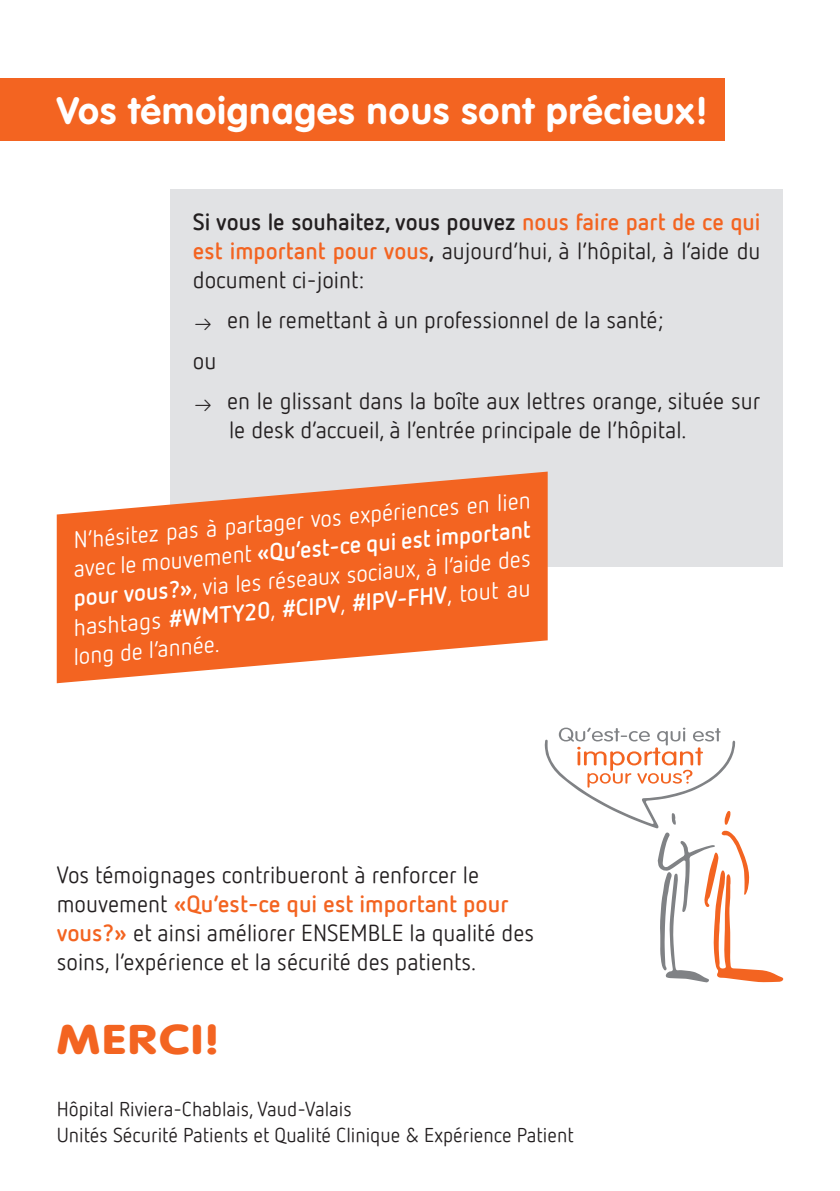
<style>
.page{position:relative;width:840px;height:1191px;background:#fff}
.page>*{position:absolute;margin:0;border:0;box-sizing:border-box;transform-origin:0 0}
.puce_vert{font:900 41px "VAG Rounded";letter-spacing:.05em;color:#f36421;scale:1.22 1}
.t1{font:700 37.6px "VAG Rounded";letter-spacing:.03em;color:#fff}
.flche_bleu{font:23.2px/29px "Netto Offc";color:#231f20}
.flche_bleu-2{font:23.2px "Netto Offc";color:#fff}
.flche_bleu-3{font:700 23.2px "Netto Offc";color:#fff}
.flche_bleu-4{font:20px "Netto Offc";color:#231f20}
.s1{font-weight:700}
.s2{font-weight:700;color:#f36421}
.s3{font-weight:400}
</style>
<div class="page">
<div style="left:0;top:78px;width:724px;height:63px;background:#f36421"></div>
<div style="left:170px;top:189px;width:612px;height:377px;background:#e1e2e4"></div>
<svg style="left:57px;top:471px;width:490px;height:212px;fill:#f36421"></svg>
<svg style="left:544px;top:727px;width:239px;height:255px"></svg>
<p class="t1" style="left:57px;top:88px;width:652px">Vos témoignages nous sont précieux!</p>
<p class="flche_bleu" style="left:193px;top:207px;width:568px;text-align:justify"><span class="s1">Si vous le souhaitez, vous pouvez</span> <span class="s2">nous faire part de ce qui est important pour vous</span><span class="s1">,</span> aujourd’hui, à l’hôpital, à l’aide du document ci-joint:</p>
<p class="flche_bleu" style="left:193px;top:305px;width:472px"><sub>A</sub> en le remettant à un professionnel de la santé;</p>
<p class="flche_bleu" style="left:193px;top:345px;width:25px">ou</p>
<p class="flche_bleu" style="left:229px;top:386px;width:532px;text-indent:-36px"><sub>A</sub> en le glissant dans la boîte aux lettres orange, située sur le desk d’accueil, à l’entrée principale de l’hôpital.</p>
<p class="flche_bleu-2" style="left:72px;top:526px;width:460px;rotate:-5deg">N’hésitez pas à partager vos expériences en lien</p>
<p class="flche_bleu-3" style="left:72px;top:554px;width:460px;rotate:-5deg"><span class="s3">avec le mouvement</span> «Qu’est-ce qui est important</p>
<p class="flche_bleu-2" style="left:72px;top:584px;width:460px;rotate:-5deg"><span class="s1">pour vous?»</span>, via les réseaux sociaux, à l’aide des</p>
<p class="flche_bleu-3" style="left:72px;top:613px;width:460px;rotate:-5deg"><span class="s3">hashtags</span> #WMTY20<span class="s3">,</span> #CIPV<span class="s3">,</span> #IPV-FHV<span class="s3">, tout au</span></p>
<p class="flche_bleu-2" style="left:72px;top:642px;width:148px;rotate:-5deg">long de l’année.</p>
<p class="flche_bleu" style="left:57px;top:860px;width:478px">Vos témoignages contribueront à renforcer le mouvement <span class="s2">«Qu’est-ce qui est important pour vous?»</span> et ainsi améliorer ENSEMBLE la qualité des soins, l’expérience et la sécurité des patients.</p>
<p class="puce_vert" style="left:57px;top:1014px;width:134px">MERCI!</p>
<p class="flche_bleu-4" style="left:57px;top:1096px;width:296px">Hôpital Riviera-Chablais, Vaud-Valais</p>
<p class="flche_bleu-4" style="left:57px;top:1122px;width:518px">Unités Sécurité Patients et Qualité Clinique &amp; Expérience Patient</p>
</div>
